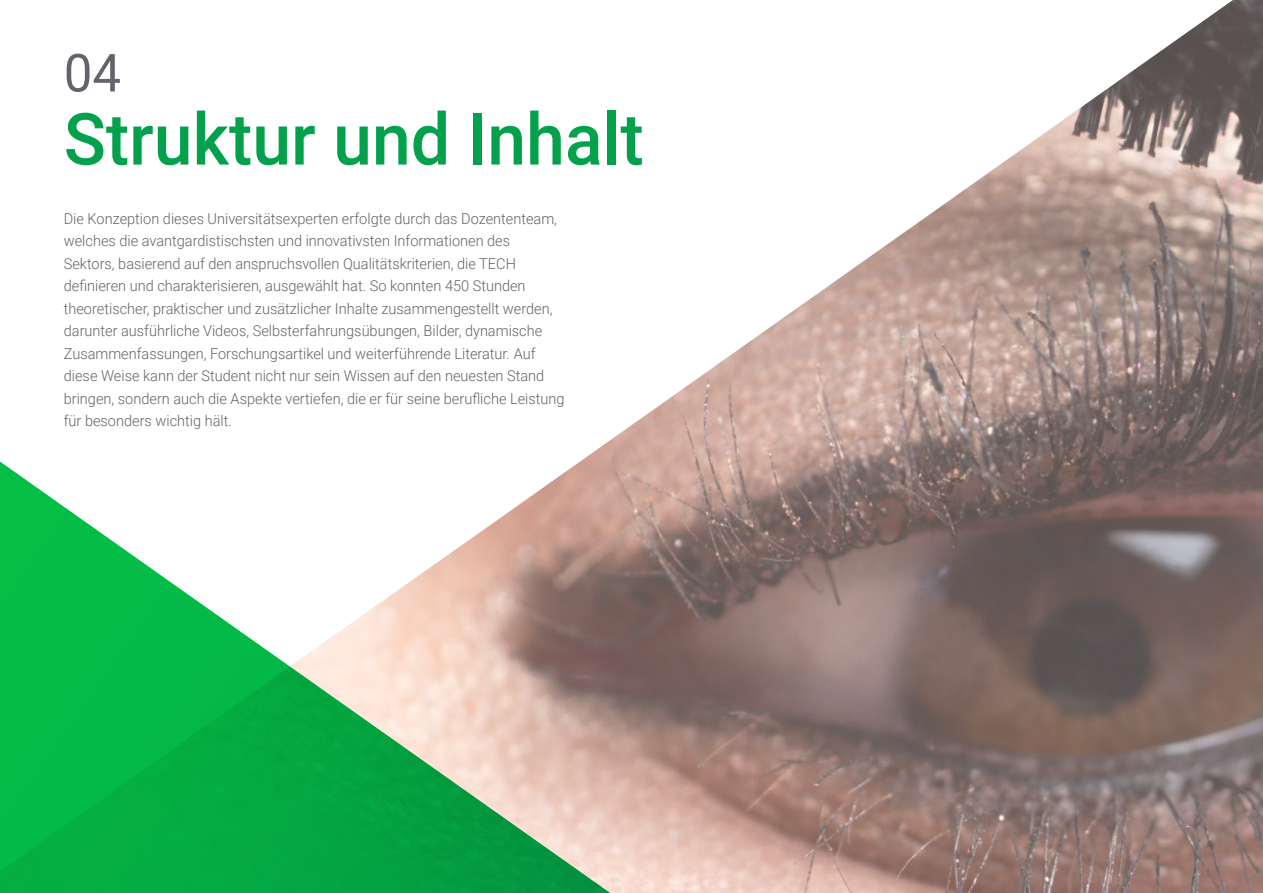
<style>
.page{position:relative;width:1263px;height:893px;background:#fff}
.page>*{position:absolute;margin:0;border:0;box-sizing:border-box;transform-origin:0 0}
.t1{font:500 72px "Roboto";color:#04a14d}
.t2{font:52.5px "Roboto";color:#61646a}
.t3{font:300 15px/22.5px "Roboto";color:#61646a}
</style>
<div class="page">
<img style="left:602px;top:0;width:661px;height:893px">
<svg style="left:0;top:446px;width:640px;height:447px"></svg>
<h2 class="t2" style="left:64px;top:36px;width:59px">04</h2>
<h1 class="t1" style="left:64px;top:89px;width:581px">Struktur und Inhalt</h1>
<p class="t3" style="left:64px;top:207px;width:502px">Die Konzeption dieses Universitätsexperten erfolgte durch das Dozententeam, welches die avantgardistischsten und innovativsten Informationen des Sektors, basierend auf den anspruchsvollen Qualitätskriterien, die TECH definieren und charakterisieren, ausgewählt hat. So konnten 450 Stunden theoretischer, praktischer und zusätzlicher Inhalte zusammengestellt werden, darunter ausführliche Videos, Selbsterfahrungsübungen, Bilder, dynamische Zusammenfassungen, Forschungsartikel und weiterführende Literatur. Auf diese Weise kann der Student nicht nur sein Wissen auf den neuesten Stand bringen, sondern auch die Aspekte vertiefen, die er für seine berufliche Leistung für besonders wichtig hält.</p>
</div>
